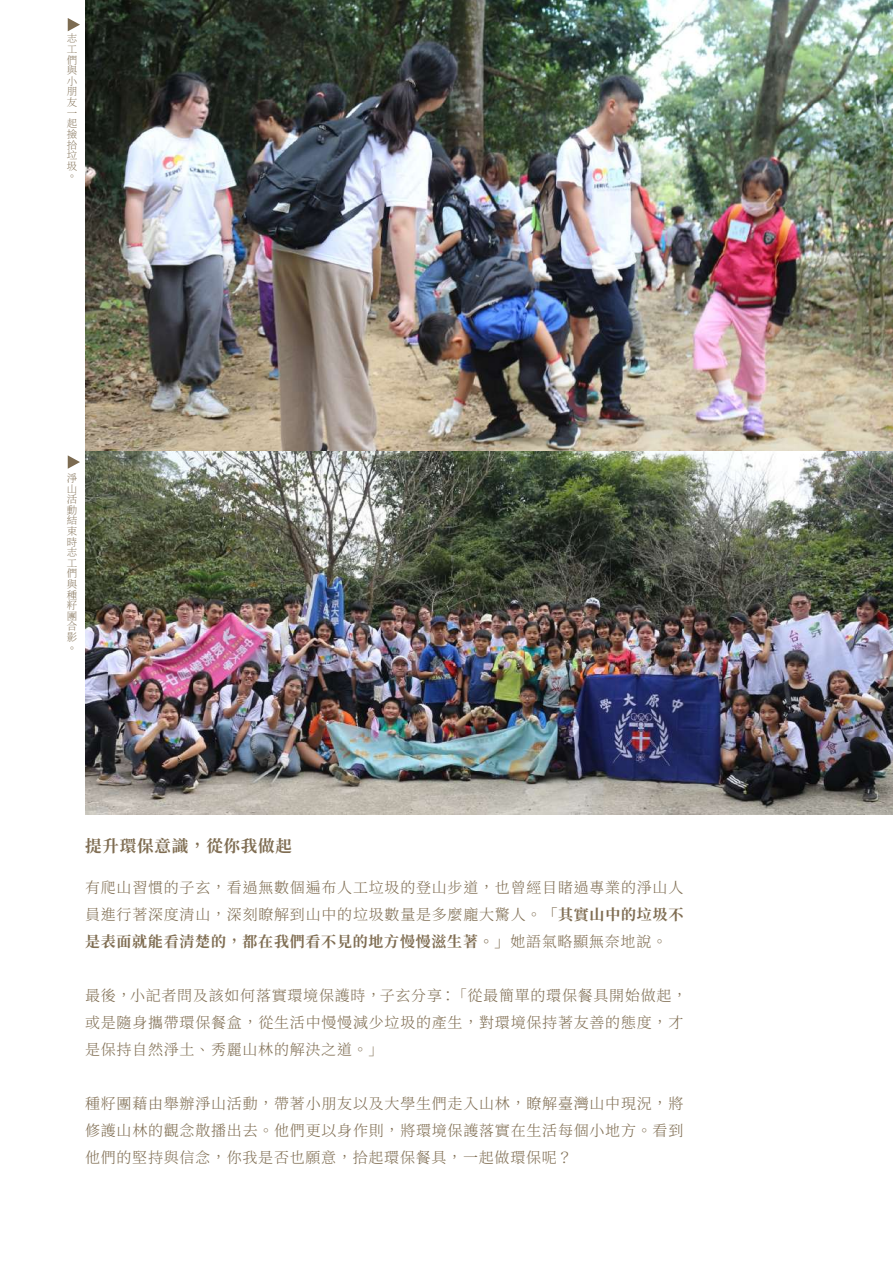
<style>
.page{position:relative;width:893px;height:1263px;background:#fff}
.page>*{position:absolute;margin:0;border:0;box-sizing:border-box;transform-origin:0 0}
.t1{font:700 16.5px "Noto Serif CJ Ktc";letter-spacing:.05em;color:#7f6d52}
.t2{font:300 15px/27px "Noto Serif CJ Ktc";letter-spacing:.05em;color:#7f6d52;text-align:justify}
.t3{font:200 10.5px/10.6px "Noto Serif CJ Ktc";color:#7f6d52;text-align:justify}
.s1{font-weight:700}
</style>
<div class="page">
<svg style="left:68px;top:455px;width:12px;height:14px"></svg>
<svg style="left:68px;top:18px;width:12px;height:13px"></svg>
<img style="left:85px;top:0;width:808px;height:814px">
<p class="t3" style="left:67px;top:33px;width:12px">志工們與小朋友一起撿拾垃圾。</p>
<p class="t3" style="left:67px;top:473px;width:12px">淨山活動結束時志工們與種籽團合影。</p>
<p class="t1" style="left:85px;top:836px;width:209px">提升環保意識，從你我做起</p>
<p class="t2" style="left:85px;top:874px;width:600px">有爬山習慣的子玄，看過無數個遍布人工垃圾的登山步道，也曾經目睹過專業的淨山人員進行著深度清山，深刻瞭解到山中的垃圾數量是多麼龐大驚人。<span class="s1">「其實山中的垃圾不是表面就能看清楚的，都在我們看不見的地方慢慢滋生著。」</span>她語氣略顯無奈地說。</p>
<p class="t2" style="left:85px;top:982px;width:604px;text-align:left">最後，小記者問及該如何落實環境保護時，子玄分享：「從最簡單的環保餐具開始做起，或是隨身攜帶環保餐盒，從生活中慢慢減少垃圾的產生，對環境保持著友善的態度，才是保持自然淨土、秀麗山林的解決之道。」</p>
<p class="t2" style="left:85px;top:1090px;width:600px">種籽團藉由舉辦淨山活動，帶著小朋友以及大學生們走入山林，瞭解臺灣山中現況，將修護山林的觀念散播出去。他們更以身作則，將環境保護落實在生活每個小地方。看到他們的堅持與信念，你我是否也願意，拾起環保餐具，一起做環保呢？</p>
</div>
